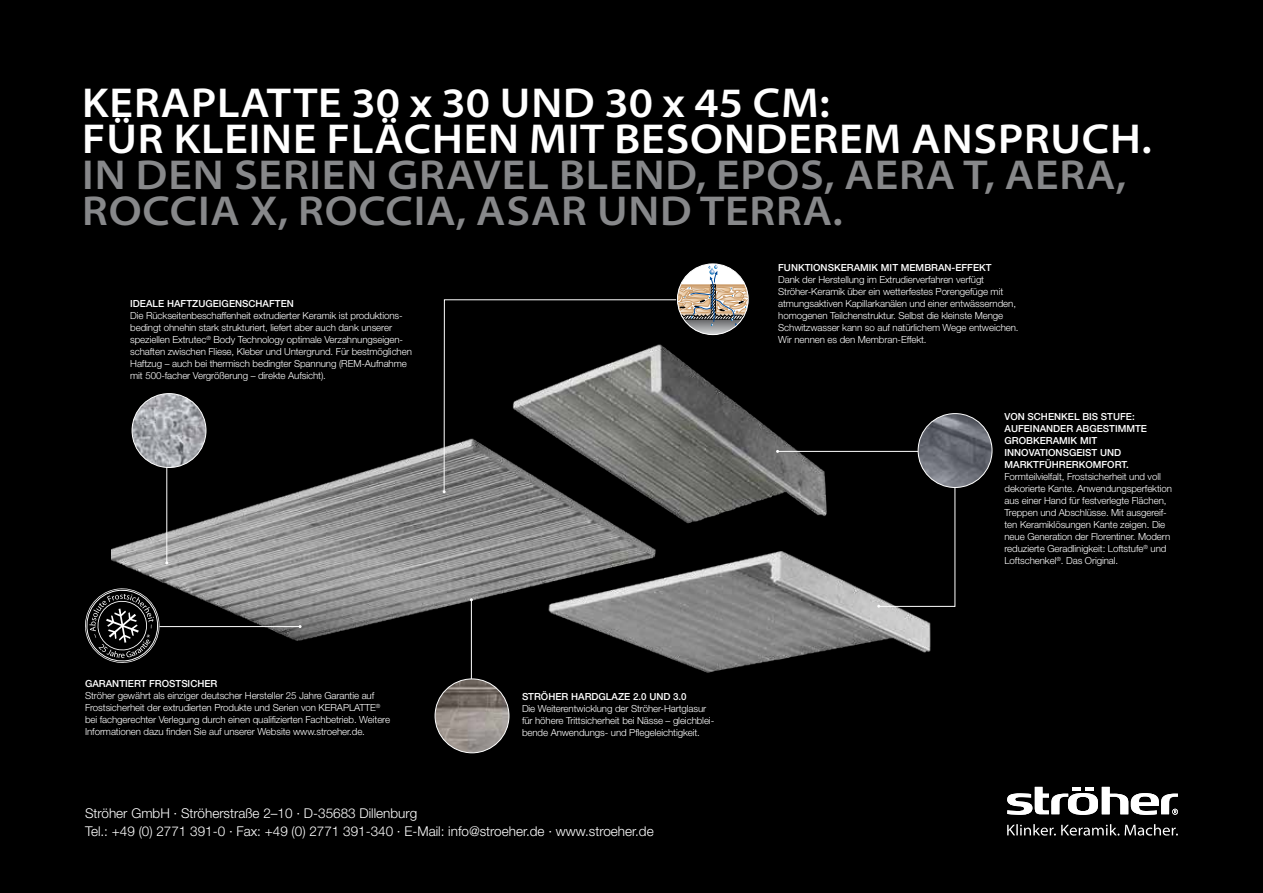
<style>
.page{position:relative;width:1263px;height:893px;background:#000}
.page>*{position:absolute;margin:0;border:0;box-sizing:border-box;transform-origin:0 0}
.t1{font:600 semi-expanded 42px/36px "Myriad Pro";letter-spacing:.02em;color:#87888a}
.t2{font:600 semi-expanded 42px "Myriad Pro";letter-spacing:.02em;color:#fff}
.t3{font:300 13.5px/18px "Helvetica Neue LT Std";color:#fff}
.t4{font:300 9.75px/12px "Helvetica Neue LT Std";letter-spacing:-.01em;color:#fff}
.t5{font:500 9.75px/12px "Helvetica Neue LT Std";color:#fff}
</style>
<div class="page">
<svg style="left:1007px;top:787px;width:171px;height:28px"></svg>
<svg style="left:1007px;top:824px;width:171px;height:12px"></svg>
<img style="left:112px;top:328px;width:844px;height:367px">
<hr style="left:471px;top:600px;width:1px;height:137px;background:#fff">
<hr style="left:167px;top:425px;width:1px;height:138px;background:#fff">
<svg style="left:877px;top:486px;width:78px;height:122px"></svg>
<hr style="left:159px;top:626px;width:141px;height:1px;background:#fff">
<hr style="left:777px;top:451px;width:141px;height:1px;background:#fff">
<img style="left:435px;top:679px;width:74px;height:74px;border-radius:37px">
<div style="left:435px;top:679px;width:74px;height:74px;border:1px solid #fff;border-radius:50%"></div>
<img style="left:918px;top:414px;width:74px;height:73px;border-radius:37px">
<div style="left:918px;top:413px;width:74px;height:75px;border:1px solid #fff;border-radius:50%"></div>
<svg style="left:444px;top:299px;width:233px;height:194px"></svg>
<svg style="left:677px;top:264px;width:72px;height:71px"></svg>
<div style="left:677px;top:264px;width:71px;height:71px;border:1px solid #fff;border-radius:50%"></div>
<img style="left:132px;top:394px;width:74px;height:73px;border-radius:37px">
<div style="left:132px;top:393px;width:74px;height:75px;border:1px solid #fff;border-radius:50%"></div>
<svg style="left:85px;top:585px;width:77px;height:81px"></svg>
<h1 class="t2" style="left:82px;top:79px;width:54px">KERAPLATTE</h1>
<h1 class="t2" style="left:352px;top:79px;width:180px">30 X 30 UND</h1>
<h1 class="t2" style="left:605px;top:79px;width:226px">30 X 45 CM:</h1>
<h1 class="t2" style="left:82px;top:115px;width:116px">FÜR KLEINE</h1>
<h1 class="t2" style="left:327px;top:115px;width:53px">FLÄCHEN</h1>
<h1 class="t2" style="left:529px;top:115px;width:114px">MIT BESONDERE</h1>
<h1 class="t2" style="left:864px;top:115px;width:107px">M ANSPRUCH</h1>
<h1 class="t2" style="left:1141px;top:115px;width:12px">.</h1>
<h1 class="t1" style="left:82px;top:157px;width:1045px">IN DEN SERIEN GRAVEL BLEND, EPOS, AERA T, AERA,<br>ROCCIA X, ROCCIA, ASAR UND</h1>
<h1 class="t1" style="left:700px;top:193px;width:144px">TERRA.</h1>
<p class="t5" style="left:778px;top:261px;width:215px">FUNKTIONSKERAMIK MIT MEMBRAN-EFFEKT</p>
<p class="t4" style="left:778px;top:273px;width:242px">Dank der Herstellung im Extrudierverfahren verfügt Ströher-Keramik über ein wetterfestes Porengefüge mit atmungsaktiven Kapillarkanälen und einer entwässernden, homogenen Teilchenstruktur. Selbst die kleinste Menge Schwitzwasser kann so auf natürlichem Wege entweichen.<br>Wir nennen es den Membran-Effekt.</p>
<p class="t5" style="left:130px;top:298px;width:106px">IDEALE HAFTZUGEIGENS</p>
<p class="t5" style="left:249px;top:298px;width:34px">CHAFTEN</p>
<p class="t4" style="left:130px;top:309px;width:283px">Die Rückseitenbeschaffenheit extrudierter Keramik ist produktions&shy;bedingt ohnehin stark strukturiert, liefert aber auch dank unserer speziellen Extrutec<sup>®</sup> Body Technology optimale Verzahnungseigen&shy;schaften zwischen Fliese, Kleber und Untergrund. Für bestmöglichen Haftzug – auch bei thermisch bedingter Spannung (REM-Aufnahme mit 500-facher Vergrößerung – direkte Aufsicht).</p>
<p class="t5" style="left:85px;top:678px;width:15px">GARANTIERT</p>
<p class="t5" style="left:149px;top:678px;width:13px">FROSTSI</p>
<p class="t5" style="left:190px;top:678px;width:22px">CHER</p>
<p class="t4" style="left:85px;top:690px;width:307px">Ströher gewährt als einziger deutscher Hersteller 25 Jahre Garantie auf Frostsicherheit der extrudierten Produkte und Serien von KERAPLATTE<sup>® </sup>bei fachgerechter Verlegung durch einen qualifizierten Fachbetrieb. Weitere Informationen dazu finden Sie auf unserer Website www.stroeher.de.</p>
<p class="t5" style="left:522px;top:690px;width:77px">STRÖHER HARDGL</p>
<p class="t5" style="left:612px;top:690px;width:77px">AZE 2.0 UND 3.0</p>
<p class="t4" style="left:522px;top:702px;width:194px">Die Weiterentwicklung der Ströher-Hartglasur für höhere Trittsicherheit bei Nässe – gleichblei&shy;bende Anwendungs- und Pflegeleichtigkeit.</p>
<h2 class="t3" style="left:85px;top:803px;width:570px">Ströher GmbH · Ströherstraße 2–10 · D-35683 Dillenburg<br>Tel.: +49 (0) 2771 391-0 · Fax: +49 (0) 2771 391-340 · E-Mail: info@stroeher.de · www.stroeher.de</h2>
<p class="t5" style="left:1004px;top:411px;width:144px;text-indent:44px">ENKEL BIS STUFE:<br>AUFEINANDER ABGESTIMMTE<br>GROBKERAMIK MIT<br>INNOVATIONSGEIST UND<br>MARKTFÜHRERKOMFORT.</p>
<p class="t4" style="left:1004px;top:471px;width:169px">Formteilvielfalt, Frostsicherheit und voll dekorierte Kante. Anwendungsperfektion aus einer Hand für festverlegte Flächen, Treppen und Abschlüsse. Mit ausgereif&shy;ten Keramiklösungen Kante zeigen. Die neue Generation der Florentiner. Modern reduzierte Geradlinigkeit: Loftstufe<sup>®</sup> und Loftschenkel<sup>®</sup>. Das Original.</p>
<p class="t5" style="left:1004px;top:411px;width:31px">VON SCH</p>
</div>
